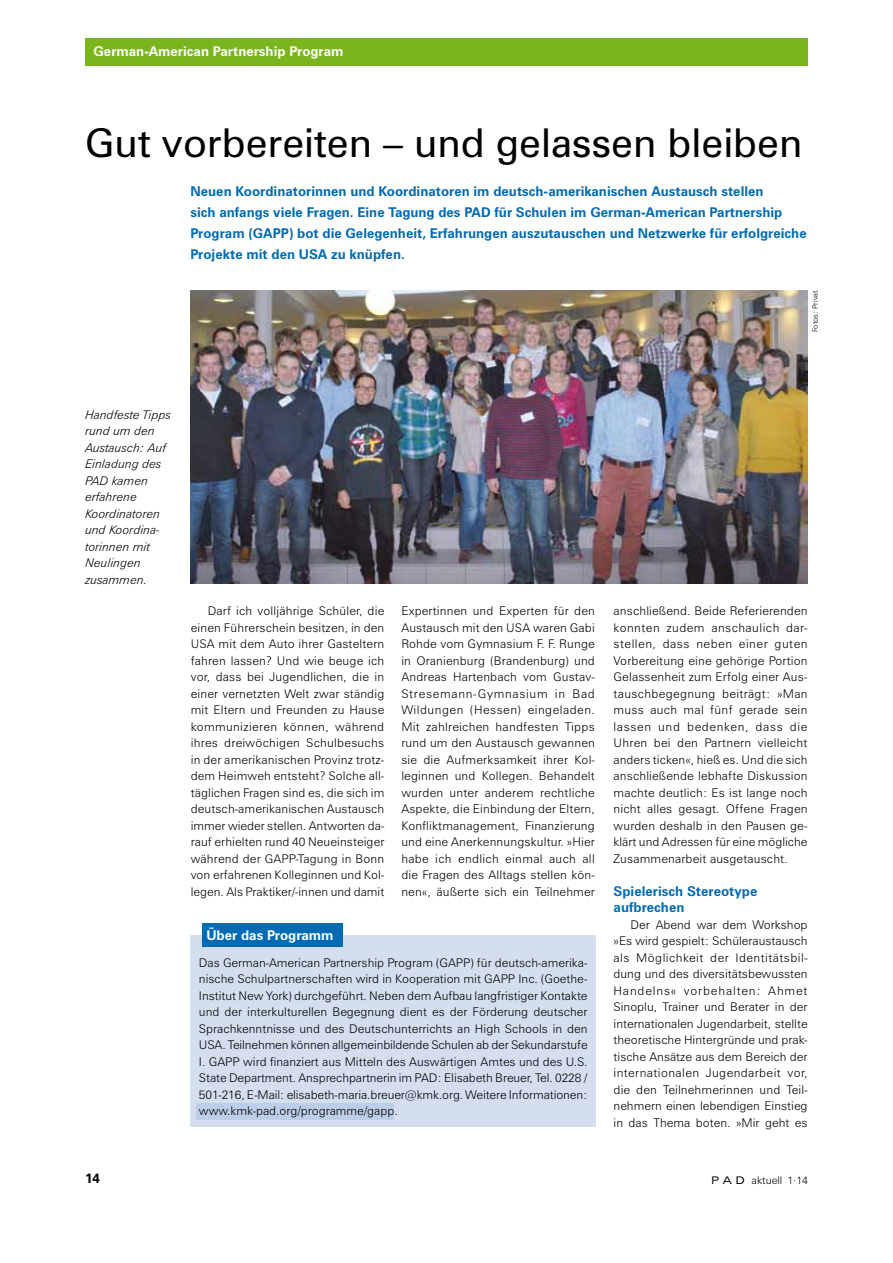
<style>
.page{position:relative;width:893px;height:1263px;background:#fff}
.page>*{position:absolute;margin:0;border:0;box-sizing:border-box;transform-origin:0 0}
.t1{font:39.75px "Zurich BT";color:#000}
.t2{font:700 13.5px/21px "Zurich BT";color:#006ab3}
.t3{font:700 13.5px "Zurich BT";color:#fff}
.t4{font:700 13.5px "Zurich BT";color:#000}
.t5{font:300 12px/16.5px "Zurich BT";color:#000;text-align:justify}
.t6{font:italic 300 12px/16.5px "Zurich BT";color:#000}
.t7{font:300 10.5px "Zurich BT";color:#000}
.t8{font:300 7.5px "Zurich BT";color:#000}
.s1{font-weight:400;font-stretch:expanded}
</style>
<div class="page">
<div style="left:85px;top:38px;width:723px;height:28px;background:#7ab51d"></div>
<div style="left:190px;top:935px;width:406px;height:192px;background:#d4deef"></div>
<div style="left:202px;top:923px;width:141px;height:23px;background:#006ab3"></div>
<img style="left:190px;top:290px;width:618px;height:294px">
<div style="left:196px;top:1104px;width:198px;height:16px;background:#bccee8"></div>
<p class="t3" style="left:94px;top:43px;width:251px">German-American Partnership Program</p>
<h1 class="t1" style="left:85px;top:119px;width:719px">Gut vorbereiten – und gelassen bleiben</h1>
<p class="t2" style="left:190px;top:180px;width:618px">Neuen Koordinatorinnen und Koordinatoren im deutsch-amerikanischen Austausch stellen<br>sich anfangs viele Fragen. Eine Tagung des PAD für Schulen im German-American Partnership Program (GAPP) bot die Gelegenheit, Erfahrungen auszutauschen und Netzwerke für erfolgreiche Projekte mit den USA zu knüpfen.</p>
<p class="t8" style="left:811px;top:332px;width:44px;rotate:-90deg">Fotos: Privat</p>
<p class="t6" style="left:85px;top:406px;width:87px">Handfeste Tipps rund um den<br>Austausch: Auf<br>Einladung des<br>PAD kamen erfahrene<br>Koordinatoren und Koordina&shy;torinnen mit<br>Neulingen zusammen.</p>
<p class="t4" style="left:85px;top:1170px;width:16px">14</p>
<p class="t5" style="left:191px;top:602px;width:195px;text-indent:17px">Darf ich volljährige Schüler, die einen Führerschein besitzen, in den U SA mit dem Auto ihrer Gasteltern fahren lassen? U nd wie beuge ich vor, dass bei Jugendlichen, die in einer vernetzten Welt zwar ständig mit Eltern und Freunden zu Hause kommunizieren können, während ihres dreiwöchigen Schulbesuchs in der amerikanischen Provinz trotz&shy;dem Heimweh entsteht? Solche all&shy;täglichen Fragen sind es, die sich im deutsch-amerikanischen Austausch immer wieder stellen. Antworten da&shy;rauf erhielten rund 40 Neueinsteiger während der GAPP-Tagung in Bonn von erfahrenen Kolleginnen und Kol&shy;legen. Als Praktiker/-innen und damit</p>
<p class="t5" style="left:401px;top:602px;width:195px">Expertinnen und Experten für den Austausch mit den USA waren Gabi Rohde vom Gymnasium F. F. Runge in Oranienburg (Brandenburg) und Andreas Hartenbach vom Gustav-Stresemann-Gymnasium in Bad Wildungen (Hessen) eingeladen.<br>Mit zahlreichen handfesten Tipps rund um den Austausch gewannen sie die Aufmerksamkeit ihrer Kol&shy;leginnen und Kollegen. Behandelt wurden unter anderem rechtliche Aspekte, die Einbindung der Eltern, Konfliktmanagement, Finanzierung und eine Anerkennungskultur. »Hier habe ich endlich einmal auch all die Fragen des Alltags stellen kön&shy;nen«, äußerte sich ein Teilnehmer</p>
<p class="t5" style="left:614px;top:602px;width:196px">anschließend. Beide Referierenden konnten zudem anschaulich dar&shy;stellen, dass neben einer guten Vorbereitung eine gehörige Portion Gelassenheit zum Erfolg einer Aus&shy;tauschbegegnung beiträgt: »Man muss auch mal fünf gerade sein lassen und bedenken, dass die U hren bei den Partnern vielleicht anders ticken«, hieß es. U nd die sich anschließende lebhafte Diskussion machte deutlich: Es ist lange noch nicht alles gesagt. Offene Fragen wurden deshalb in den Pausen ge&shy;klärt und Adressen für eine mögliche Zusammenarbeit ausgetauscht.</p>
<p class="t2" style="left:614px;top:882px;width:145px;line-height:16.5px">Spielerisch Stereotype aufbrechen</p>
<p class="t5" style="left:614px;top:916px;width:196px;text-indent:17px">Der Abend war dem Workshop »Es wird gespielt: Schüleraustausch als Möglichkeit der Identitätsbil&shy;dung und des diversitätsbewussten Handelns« vorbehalten: Ahmet Sinoplu, Trainer und Berater in der internationalen Jugendarbeit, stellte theoretische Hintergründe und prak&shy;tische Ansätze aus dem Bereich der internationalen Jugendarbeit vor, die den Teilnehmerinnen und Teil&shy;nehmern einen lebendigen Einstieg in das Thema boten. »Mir geht es</p>
<p class="t3" style="left:206px;top:927px;width:129px">Über das Programm</p>
<p class="t5" style="left:199px;top:954px;width:390px">Das German-American Partnership Program (GAPP) für deutsch-amerika&shy;nische Schulpartnerschaften wird in Kooperation mit GAPP Inc. (Goethe-Institut New York) durchgeführt. Neben dem Aufbau langfristiger Kontakte und der interkulturellen Begegnung dient es der Förderung deutscher Sprachkenntnisse und des Deutschunterrichts an High Schools in den USA. Teilnehmen können allgemeinbildende Schulen ab der Sekundarstufe I. GAPP wird finanziert aus Mitteln des Auswärtigen Amtes und des U.S.<br>State Department. Ansprechpartnerin im PAD: Elisabeth Breuer, Tel. 0228 / 501-216, E-Mail: elisabeth-maria.breuer@kmk.org. Weitere Informationen: www.kmk-pad.org/programme/gapp.</p>
<p class="t7" style="left:711px;top:1174px;width:98px"><span class="s1">P A D</span> aktuell 1.14</p>
</div>
